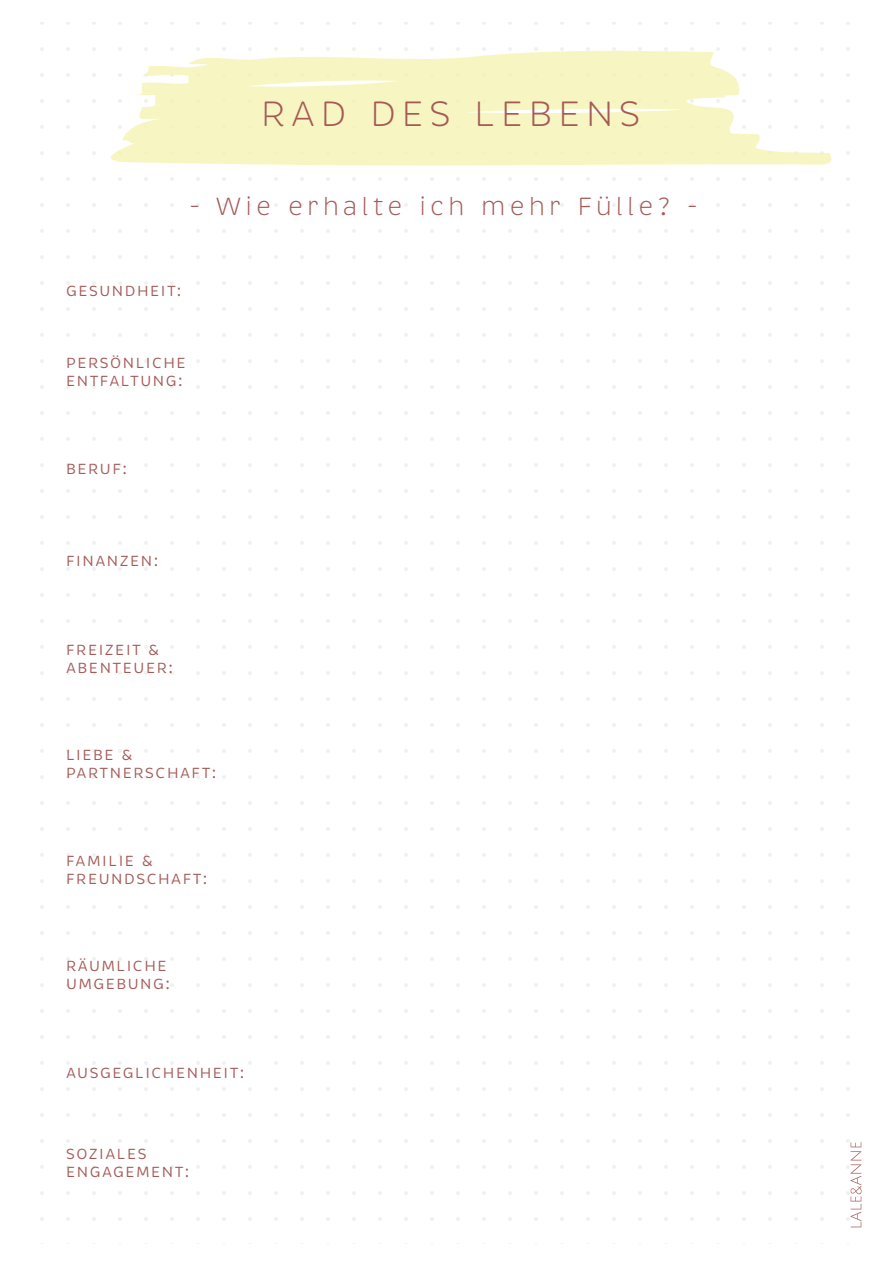
<style>
.page{position:relative;width:893px;height:1263px;background:#fff}
.page>*{position:absolute;margin:0;border:0;box-sizing:border-box;transform-origin:0 0}
.t1{font:300 36px "Brevia";letter-spacing:.15em;color:#a45b58}
.t2{font:300 25.5px "Brevia";letter-spacing:.15em;color:#a45b58}
.t3{font:15px/18px "Brevia";letter-spacing:.1em;color:#a45b58}
</style>
<div class="page">
<svg style="left:850px;top:1142px;width:11px;height:85px"></svg>
<svg style="left:111px;top:51px;width:720px;height:114px;fill:#f7f6c2"></svg>
<svg style="left:247px;top:80px;width:152px;height:7px"></svg>
<svg style="left:465px;top:109px;width:219px;height:4px"></svg>
<h1 class="t1" style="left:261px;top:92px;width:381px">RAD DES LEBENS</h1>
<h2 class="t2" style="left:189px;top:191px;width:511px">- Wie erhalte ich mehr Fülle? -</h2>
<p class="t3" style="left:66px;top:282px;width:117px">GESUNDHEIT:</p>
<p class="t3" style="left:66px;top:354px;width:121px">PERSÖNLICHE<br>ENTFALTUNG:</p>
<p class="t3" style="left:66px;top:460px;width:63px">BERUF:</p>
<p class="t3" style="left:66px;top:552px;width:94px">FINANZEN:</p>
<p class="t3" style="left:66px;top:641px;width:108px">FREIZEIT &amp;<br>ABENTEUER:</p>
<p class="t3" style="left:66px;top:746px;width:152px">LIEBE &amp;<br>PARTNERSCHAFT:</p>
<p class="t3" style="left:66px;top:852px;width:143px">FAMILIE &amp;<br>FREUNDSCHAFT:</p>
<p class="t3" style="left:66px;top:957px;width:105px">RÄUMLICHE<br>UMGEBUNG:</p>
<p class="t3" style="left:66px;top:1064px;width:180px">AUSGEGLICHENHEIT:</p>
<p class="t3" style="left:66px;top:1145px;width:125px">SOZIALES<br>ENGAGEMENT:</p>
</div>
